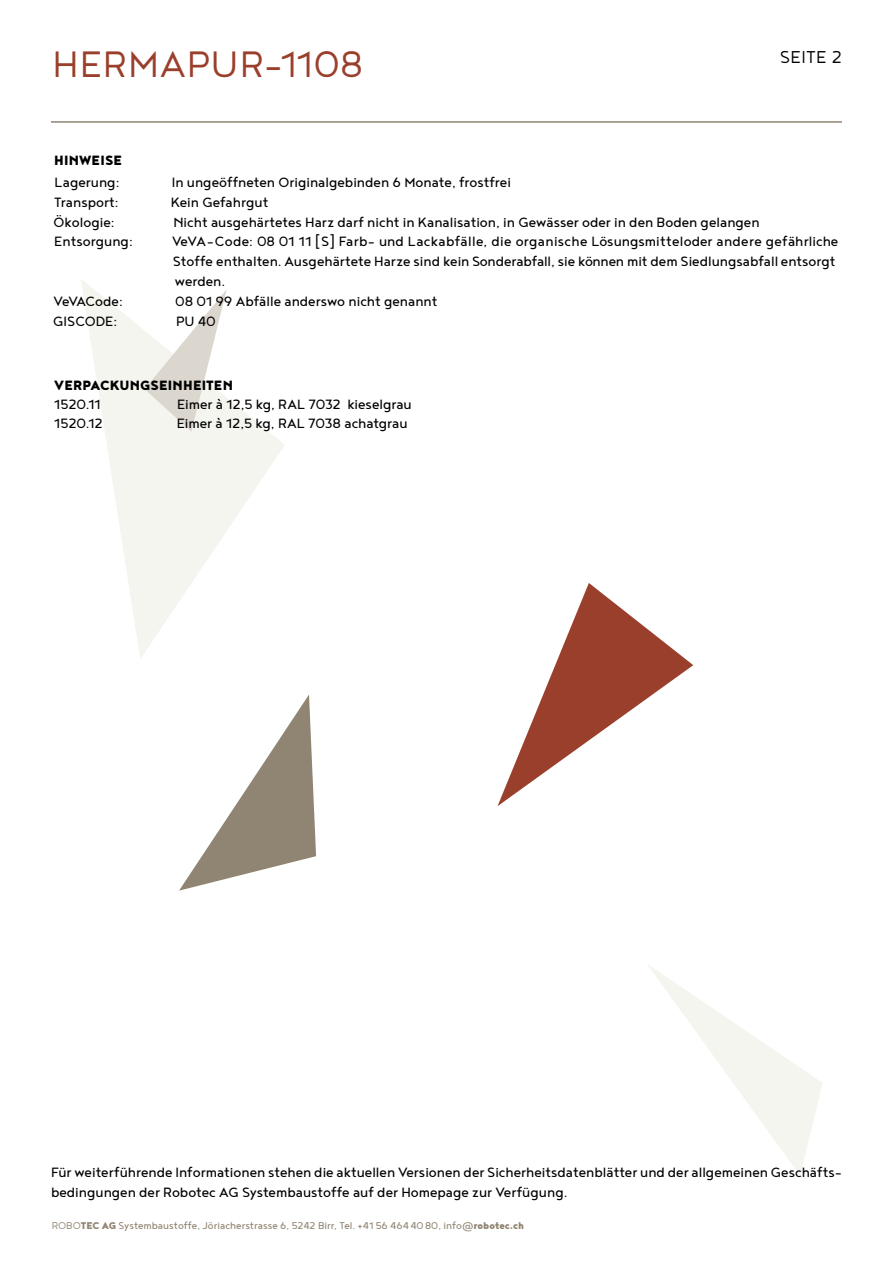
<style>
.page{position:relative;width:893px;height:1263px;background:#fff}
.page>*{position:absolute;margin:0;border:0;box-sizing:border-box;transform-origin:0 0}
.t1{font:300 45px "Noyh";letter-spacing:.015em;color:#9a3f2c}
.t2{font:300 21px "Noyh";letter-spacing:.015em;color:#000}
.t3{font:16.5px/19.8px "Noyh";color:#000}
.t4{font:900 16.5px "Noyh";letter-spacing:.01em;color:#000}
.t5{font:16.5px "Noyh";letter-spacing:-.025em;color:#000}
.t6{font:12px "Noyh";color:#908472}
.s1{font-weight:300}
.s2{font-weight:900}
</style>
<div class="page">
<svg style="left:81px;top:279px;width:203px;height:379px"></svg>
<svg style="left:647px;top:964px;width:175px;height:211px"></svg>
<svg style="left:145px;top:289px;width:82px;height:143px"></svg>
<hr style="left:51px;top:121px;width:791px;height:2px;background:#908472">
<svg style="left:497px;top:583px;width:196px;height:223px"></svg>
<svg style="left:179px;top:695px;width:137px;height:196px"></svg>
<h1 class="t1" style="left:52px;top:39px;width:313px">HERMAPUR-1108</h1>
<p class="t2" style="left:780px;top:46px;width:64px">SEITE 2</p>
<p class="t4" style="left:54px;top:151px;width:69px">HINWEISE</p>
<p class="t3" style="left:55px;top:172px;width:66px">Lagerung:</p>
<p class="t3" style="left:172px;top:172px;width:341px">In ungeöffneten Originalgebinden 6 Monate, frostfrei</p>
<p class="t3" style="left:54px;top:192px;width:66px">Transport:</p>
<p class="t3" style="left:171px;top:192px;width:99px">Kein Gefahrgut</p>
<p class="t3" style="left:54px;top:212px;width:62px">Ökologie:</p>
<p class="t3" style="left:173px;top:212px;width:588px">Nicht ausgehärtetes Harz darf nicht in Kanalisation, in Gewässer oder in den Boden gelangen</p>
<p class="t3" style="left:54px;top:231px;width:80px">Entsorgung:</p>
<p class="t3" style="left:172px;top:231px;width:668px">VeVA-Code: 08 01 11 [S] Farb- und Lackabfälle, die organische Lösungsmitteloder andere gefährliche<br>Stoffe enthalten. Ausgehärtete Harze sind kein Sonderabfall, sie können mit dem Siedlungsabfall entsorgt werden.</p>
<p class="t5" style="left:54px;top:292px;width:71px">VeVACode:</p>
<p class="t3" style="left:175px;top:291px;width:264px">08 01 99 Abfälle anderswo nicht genannt</p>
<p class="t3" style="left:53px;top:311px;width:65px">GISCODE:</p>
<p class="t3" style="left:176px;top:311px;width:41px">PU 40</p>
<p class="t4" style="left:54px;top:376px;width:180px">VERPACKUNGSEINHEITEN</p>
<p class="t3" style="left:54px;top:394px;width:48px">1520.11</p>
<p class="t3" style="left:177px;top:394px;width:236px">Eimer à 12,5 kg, RAL 7032 kieselgrau</p>
<p class="t3" style="left:54px;top:413px;width:50px">1520.12</p>
<p class="t3" style="left:177px;top:413px;width:232px">Eimer à 12,5 kg, RAL 7038 achatgrau</p>
<p class="t3" style="left:51px;top:1162px;width:792px">Für weiterführende Informationen stehen die aktuellen Versionen der Sicherheitsdatenblätter und der allgemeinen Geschäfts&shy;bedingungen der Robotec AG Systembaustoffe auf der Homepage zur Verfügung.</p>
<p class="t6" style="left:52px;top:1219px;width:474px"><span class="s1">ROBO</span><span class="s2">TEC AG</span> Systembaustoffe, Jöriacherstrasse 6, 5242 Birr, Tel. +41 56 4644080, info@<span class="s2">robotec.ch</span></p>
</div>
